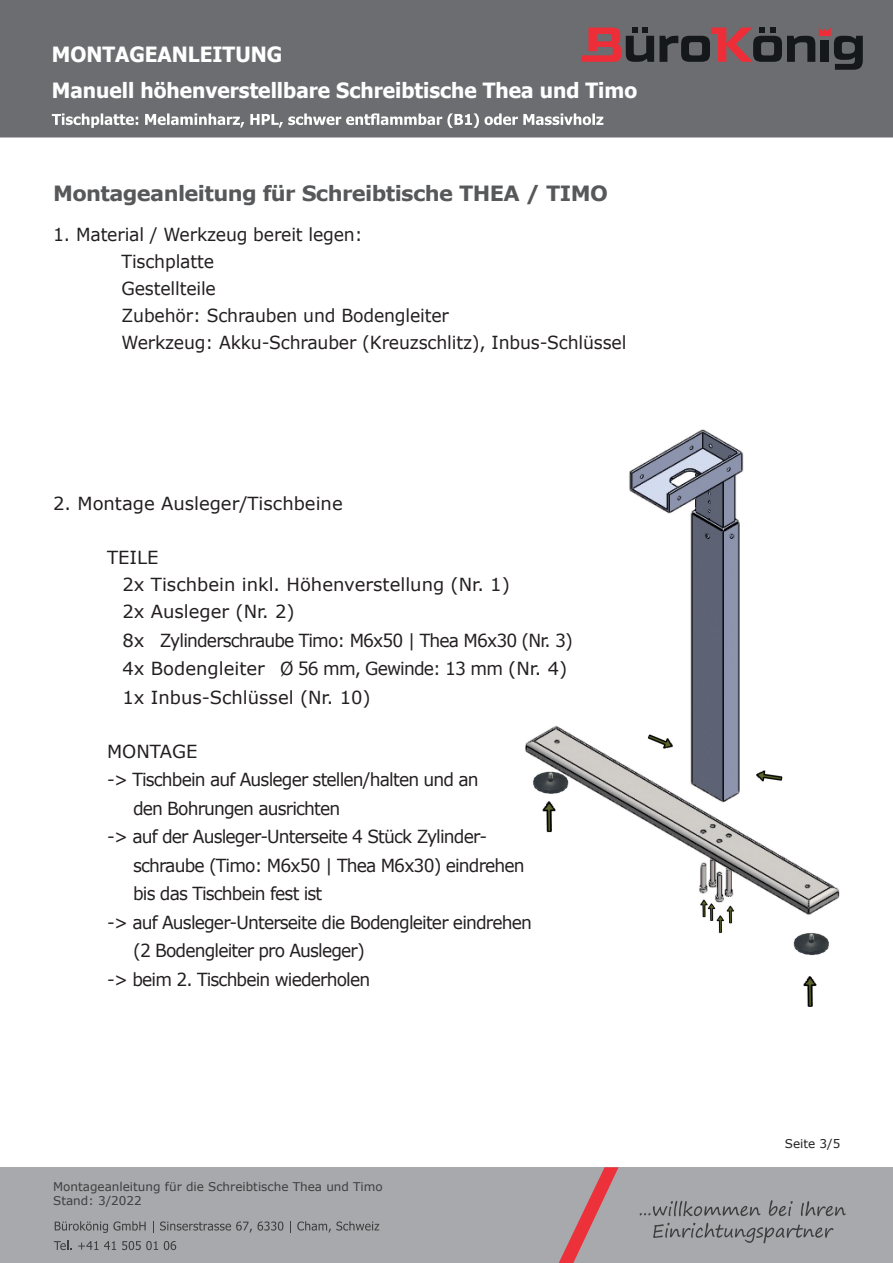
<style>
.page{position:relative;width:893px;height:1263px;background:#fff}
.page>*{position:absolute;margin:0;border:0;box-sizing:border-box;transform-origin:0 0}
.t1{font:700 21px/36px "Tahoma";color:#fff}
.t2{font:700 21px "Verdana";letter-spacing:-.03em;color:#57585a}
.t3{font:18px "Verdana";letter-spacing:-.05em;color:#231f20;scale:.95 1}
.t4{font:18px/27.9px "Verdana";color:#231f20}
.t5{font:18px/27px "Verdana";letter-spacing:-.01em;color:#231f20;scale:.96 1}
.t6{font:12px/14.4px "Verdana";color:#3e3e3f}
.t7{font:12px "Verdana";color:#231f20}
</style>
<div class="page">
<div style="left:0;top:0;width:893px;height:137px;background:#6c6d70"></div>
<div style="left:0;top:1168px;width:893px;height:95px;background:#a8a9ad"></div>
<hr style="left:0;top:1167px;width:893px;height:2px;background:#a8a9ad">
<svg style="left:559px;top:1167px;width:59px;height:96px"></svg>
<svg style="left:640px;top:1201px;width:120px;height:15px"></svg>
<svg style="left:769px;top:1200px;width:24px;height:16px"></svg>
<svg style="left:801px;top:1201px;width:45px;height:15px"></svg>
<svg style="left:653px;top:1223px;width:180px;height:20px"></svg>
<svg style="left:55px;top:1221px;width:91px;height:12px"></svg>
<svg style="left:153px;top:1221px;width:1px;height:12px"></svg>
<svg style="left:160px;top:1221px;width:123px;height:11px"></svg>
<svg style="left:290px;top:1221px;width:1px;height:12px"></svg>
<svg style="left:297px;top:1221px;width:82px;height:11px"></svg>
<svg style="left:54px;top:1241px;width:18px;height:9px"></svg>
<svg style="left:78px;top:1241px;width:38px;height:9px"></svg>
<svg style="left:122px;top:1241px;width:36px;height:9px"></svg>
<svg style="left:164px;top:1241px;width:12px;height:9px"></svg>
<svg style="left:581px;top:28px;width:282px;height:42px;background:#644c50"></svg>
<svg style="left:52px;top:113px;width:551px;height:15px"></svg>
<img style="left:525px;top:429px;width:315px;height:578px">
<p class="t1" style="left:52px;top:37px;width:587px">MONTAGEANLEITUNG<br>Manuell höhenverstellbare Schreibtische Thea und Timo</p>
<p class="t2" style="left:53px;top:179px;width:556px">Montageanleitung für Schreibtische THEA / TIMO</p>
<p class="t5" style="left:122px;top:221px;width:527px;text-indent:-68px">1. Material / Werkzeug bereit legen:<br>Tischplatte<br>Gestellteile<br>Zubehör: Schrauben und Bodengleiter<br>Werkzeug: Akku-Schrauber (Kreuzschlitz), Inbus-Schlüssel</p>
<p class="t4" style="left:53px;top:489px;width:291px">2. Montage Ausleger/Tischbeine</p>
<p class="t4" style="left:122px;top:543px;width:452px;text-indent:-15px">TEILE<br>2x Tischbein inkl. Höhenverstellung (Nr. 1)<br>2x Ausleger (Nr. 2)<br>8x Zylinderschraube Timo: M6x50 | Thea M6x30 (Nr. 3)<br>4x Bodengleiter Ø 56 mm, Gewinde: 13 mm (Nr. 4)<br>1x Inbus-Schlüssel (Nr. 10)</p>
<p class="t4" style="left:107px;top:737px;width:92px">MONTAGE</p>
<p class="t3" style="left:107px;top:767px;width:393px">-&gt; Tischbein auf Ausleger stellen/halten und an</p>
<p class="t3" style="left:133px;top:796px;width:220px">den Bohrungen ausrichten</p>
<p class="t3" style="left:107px;top:824px;width:401px">-&gt; auf der Ausleger-Unterseite 4 Stück Zylinder-</p>
<p class="t3" style="left:133px;top:853px;width:414px">schraube (Timo: M6x50 | Thea M6x30) eindrehen</p>
<p class="t3" style="left:133px;top:881px;width:201px">bis das Tischbein fest ist</p>
<p class="t3" style="left:107px;top:910px;width:449px">-&gt; auf Ausleger-Unterseite die Bodengleiter eindrehen</p>
<p class="t3" style="left:133px;top:938px;width:245px">(2 Bodengleiter pro Ausleger)</p>
<p class="t3" style="left:107px;top:967px;width:278px">-&gt; beim 2. Tischbein wiederholen</p>
<p class="t6" style="left:53px;top:1179px;width:331px">Montageanleitung für die Schreibtische Thea und Timo<br>Stand: 3/2022</p>
<p class="t7" style="left:785px;top:1135px;width:57px">Seite 3/5</p>
</div>
